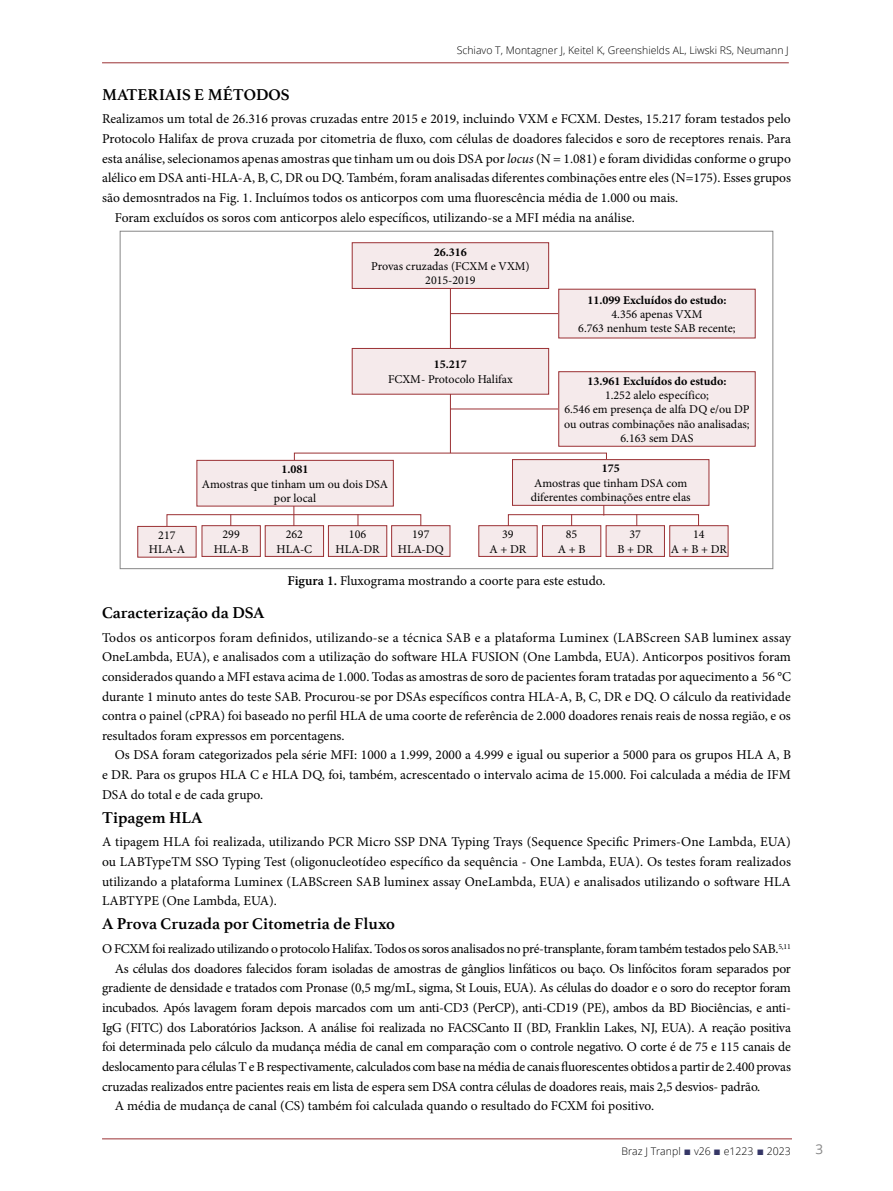
<style>
.page{position:relative;width:893px;height:1191px;background:#fff}
.page>*{position:absolute;margin:0;border:0;box-sizing:border-box;transform-origin:0 0}
.t1{font:700 16.5px "Athelas";color:#000}
.t2{font:13.5px/19.6px "Minion Pro";letter-spacing:-.01em;color:#000;text-align:justify}
.t3{font:13.5px "Open Sans";color:#878787}
.t4{font:12px/14.4px "Minion Pro";color:#000;text-align:center}
.t5{font:700 12px "Minion Pro";color:#000}
.t6{font:300 10.5px "Open Sans";color:#000}
.s1{font-style:italic}
.s2{font-weight:600}
.s3{font-family:"Times New Roman";font-weight:400;font-size:12px;color:#353666}
</style>
<div class="page">
<hr style="left:102px;top:62px;width:687px;height:1px;background:#9b3134">
<hr style="left:102px;top:1138px;width:690px;height:1px;background:#9b3134">
<hr style="left:450px;top:277px;width:1px;height:176px;background:#9b3134">
<hr style="left:450px;top:313px;width:172px;height:1px;background:#9b3134">
<hr style="left:450px;top:408px;width:172px;height:1px;background:#9b3134">
<svg style="left:166px;top:452px;width:533px;height:90px"></svg>
<div style="left:352px;top:243px;width:197px;height:45px;background:#f5eaeb"></div>
<div style="left:352px;top:242px;width:197px;height:47px;border:1px solid #9b3134"></div>
<div style="left:352px;top:348px;width:197px;height:46px;background:#f5eaeb"></div>
<div style="left:352px;top:348px;width:197px;height:46px;border:1px solid #9b3134"></div>
<div style="left:197px;top:460px;width:196px;height:46px;background:#f5eaeb"></div>
<div style="left:196px;top:460px;width:198px;height:46px;border:1px solid #9b3134"></div>
<div style="left:138px;top:526px;width:58px;height:31px;background:#f5eaeb"></div>
<div style="left:137px;top:526px;width:59px;height:31px;border:1px solid #9b3134"></div>
<div style="left:202px;top:525px;width:58px;height:31px;background:#f5eaeb"></div>
<div style="left:202px;top:525px;width:59px;height:32px;border:1px solid #9b3134"></div>
<div style="left:265px;top:525px;width:59px;height:31px;background:#f5eaeb"></div>
<div style="left:265px;top:525px;width:59px;height:32px;border:1px solid #9b3134"></div>
<div style="left:328px;top:525px;width:59px;height:31px;background:#f5eaeb"></div>
<div style="left:328px;top:525px;width:59px;height:32px;border:1px solid #9b3134"></div>
<div style="left:392px;top:525px;width:58px;height:31px;background:#f5eaeb"></div>
<div style="left:391px;top:525px;width:59px;height:32px;border:1px solid #9b3134"></div>
<div style="left:479px;top:525px;width:58px;height:31px;background:#f5eaeb"></div>
<div style="left:478px;top:525px;width:59px;height:32px;border:1px solid #9b3134"></div>
<div style="left:542px;top:525px;width:59px;height:31px;background:#f5eaeb"></div>
<div style="left:542px;top:525px;width:59px;height:32px;border:1px solid #9b3134"></div>
<div style="left:606px;top:525px;width:58px;height:31px;background:#f5eaeb"></div>
<div style="left:606px;top:525px;width:59px;height:32px;border:1px solid #9b3134"></div>
<div style="left:670px;top:525px;width:58px;height:31px;background:#f5eaeb"></div>
<div style="left:669px;top:525px;width:59px;height:32px;border:1px solid #9b3134"></div>
<div style="left:512px;top:459px;width:197px;height:46px;background:#f5eaeb"></div>
<div style="left:512px;top:459px;width:197px;height:47px;border:1px solid #9b3134"></div>
<div style="left:559px;top:289px;width:196px;height:49px;background:#f5eaeb"></div>
<div style="left:558px;top:289px;width:198px;height:49px;border:1px solid #9b3134"></div>
<div style="left:559px;top:372px;width:196px;height:74px;background:#f5eaeb"></div>
<div style="left:558px;top:371px;width:198px;height:75px;border:1px solid #9b3134"></div>
<p class="t6" style="left:457px;top:43px;width:334px">Schiavo T, Montagner J, Keitel K, Greenshields AL, Liwski RS, Neumann J</p>
<p class="t1" style="left:102px;top:81px;width:189px">MATERIAIS E MÉTODOS</p>
<p class="t2" style="left:102px;top:109px;width:690px">Realizamos um total de 26.316 provas cruzadas entre 2015 e 2019, incluindo VXM e FCXM. Destes, 15.217 foram testados pelo</p>
<p class="t2" style="left:102px;top:129px;width:690px">Protocolo Halifax de prova cruzada por citometria de fluxo, com células de doadores falecidos e soro de receptores renais. Para</p>
<p class="t2" style="left:102px;top:149px;width:690px">esta análise, selecionamos apenas amostras que tinham um ou dois DSA por <span class="s1">locus</span> (N = 1.081) e foram divididas conforme o grupo</p>
<p class="t2" style="left:102px;top:168px;width:690px">alélico em DSA anti-HLA-A, B, C, DR ou DQ. Também, foram analisadas diferentes combinações entre eles (N=175). Esses grupos</p>
<p class="t2" style="left:102px;top:188px;width:578px">são demosntrados na Fig. 1. Incluímos todos os anticorpos com uma fluorescência média de 1.000 ou mais.</p>
<p class="t2" style="left:115px;top:208px;width:522px">Foram excluídos os soros com anticorpos alelo específicos, utilizando-se a MFI média na análise.</p>
<p class="t5" style="left:434px;top:243px;width:35px">26.316</p>
<p class="t4" style="left:371px;top:259px;width:160px">Provas cruzadas (FCXM e VXM)<br>2015-2019</p>
<p class="t5" style="left:434px;top:356px;width:35px">15.217</p>
<p class="t4" style="left:388px;top:372px;width:126px">FCXM- Protocolo Halifax</p>
<p class="t5" style="left:282px;top:461px;width:29px">1.081</p>
<p class="t4" style="left:202px;top:476px;width:188px">Amostras que tinham um ou dois DSA por local</p>
<p class="t5" style="left:587px;top:291px;width:141px">11.099 Excluídos do estudo:</p>
<p class="t4" style="left:578px;top:307px;width:159px">4.356 apenas VXM<br>6.763 nenhum teste SAB recente;</p>
<p class="t5" style="left:587px;top:372px;width:141px">13.961 Excluídos do estudo:</p>
<p class="t4" style="left:564px;top:388px;width:187px">1.252 alelo específico;<br>6.546 em presença de alfa DQ e/ou DP ou outras combinações não analisadas;<br>6.163 sem DAS</p>
<p class="t5" style="left:602px;top:460px;width:19px">175</p>
<p class="t4" style="left:531px;top:476px;width:161px;text-align:left">Amostras que tinham DSA com diferentes combinações entre elas</p>
<p class="t4" style="left:149px;top:528px;width:38px">217<br>HLA-A</p>
<p class="t4" style="left:214px;top:527px;width:36px">299<br>HLA-B</p>
<p class="t4" style="left:276px;top:527px;width:37px">262<br>HLA-C</p>
<p class="t4" style="left:336px;top:527px;width:45px">106<br>HLA-DR</p>
<p class="t4" style="left:398px;top:527px;width:47px">197<br>HLA-DQ</p>
<p class="t4" style="left:490px;top:527px;width:38px">39<br>A + DR</p>
<p class="t4" style="left:558px;top:527px;width:29px">85<br>A + B</p>
<p class="t4" style="left:617px;top:527px;width:37px">37<br>B + DR</p>
<p class="t4" style="left:671px;top:527px;width:58px">14<br>A + B + DR</p>
<p class="t2" style="left:287px;top:571px;width:319px"><span class="s2">Figura 1.</span> Fluxograma mostrando a coorte para este estudo.</p>
<p class="t1" style="left:102px;top:599px;width:164px">Caracterização da DSA</p>
<p class="t2" style="left:102px;top:627px;width:691px">Todos os anticorpos foram definidos, utilizando-se a técnica SAB e a plataforma Luminex (LABScreen SAB luminex assay OneLambda, EUA), e analisados com a utilização do software HLA FUSION (One Lambda, EUA). Anticorpos positivos foram considerados quando a MFI estava acima de 1.000. Todas as amostras de soro de pacientes foram tratadas por aquecimento a 56 °C durante 1 minuto antes do teste SAB. Procurou-se por DSAs específicos contra HLA-A, B, C, DR e DQ. O cálculo da reatividade contra o painel (cPRA) foi baseado no perfil HLA de uma coorte de referência de 2.000 doadores renais reais de nossa região, e os resultados foram expressos em porcentagens.</p>
<p class="t2" style="left:102px;top:745px;width:690px;text-indent:13px">Os DSA foram categorizados pela série MFI: 1000 a 1.999, 2000 a 4.999 e igual ou superior a 5000 para os grupos HLA A, B e DR. Para os grupos HLA C e HLA DQ, foi, também, acrescentado o intervalo acima de 15.000. Foi calculada a média de IFM DSA do total e de cada grupo.</p>
<p class="t1" style="left:102px;top:803px;width:102px">Tipagem HLA</p>
<p class="t2" style="left:102px;top:832px;width:690px">A tipagem HLA foi realizada, utilizando PCR Micro SSP DNA Typing Trays (Sequence Specific Primers-One Lambda, EUA) ou LABTypeTM SSO Typing Test (oligonucleotídeo específico da sequência - One Lambda, EUA). Os testes foram realizados utilizando a plataforma Luminex (LABScreen SAB luminex assay OneLambda, EUA) e analisados utilizando o software HLA LABTYPE (One Lambda, EUA).</p>
<p class="t1" style="left:102px;top:910px;width:295px">A Prova Cruzada por Citometria de Fluxo</p>
<p class="t2" style="left:102px;top:939px;width:690px">O FCXM foi realizado utilizando o protocolo Halifax. Todos os soros analisados no pré-transplante, foram também testados pelo SAB.<sup>5,11</sup></p>
<p class="t2" style="left:115px;top:958px;width:678px">As células dos doadores falecidos foram isoladas de amostras de gânglios linfáticos ou baço. Os linfócitos foram separados por</p>
<p class="t2" style="left:102px;top:978px;width:690px">gradiente de densidade e tratados com Pronase (0,5 mg/mL, sigma, St Louis, EUA). As células do doador e o soro do receptor foram</p>
<p class="t2" style="left:102px;top:998px;width:690px">incubados. Após lavagem foram depois marcados com um anti-CD3 (PerCP), anti-CD19 (PE), ambos da BD Biociências, e anti-</p>
<p class="t2" style="left:102px;top:1017px;width:690px">IgG (FITC) dos Laboratórios Jackson. A análise foi realizada no FACSCanto II (BD, Franklin Lakes, NJ, EUA). A reação positiva</p>
<p class="t2" style="left:102px;top:1037px;width:690px">foi determinada pelo cálculo da mudança média de canal em comparação com o controle negativo. O corte é de 75 e 115 canais de</p>
<p class="t2" style="left:102px;top:1056px;width:690px">deslocamento para células T e B respectivamente, calculados com base na média de canais fluorescentes obtidos a partir de 2.400 provas</p>
<p class="t2" style="left:102px;top:1076px;width:660px">cruzadas realizados entre pacientes reais em lista de espera sem DSA contra células de doadores reais, mais 2,5 desvios- padrão.</p>
<p class="t2" style="left:115px;top:1096px;width:541px">A média de mudança de canal (CS) também foi calculada quando o resultado do FCXM foi positivo.</p>
<p class="t6" style="left:622px;top:1144px;width:171px">Braz J Tranpl <span class="s3">■</span> v26 <span class="s3">■</span> e1223 <span class="s3">■</span> 2023</p>
<p class="t3" style="left:816px;top:1139px;width:9px">3</p>
</div>
